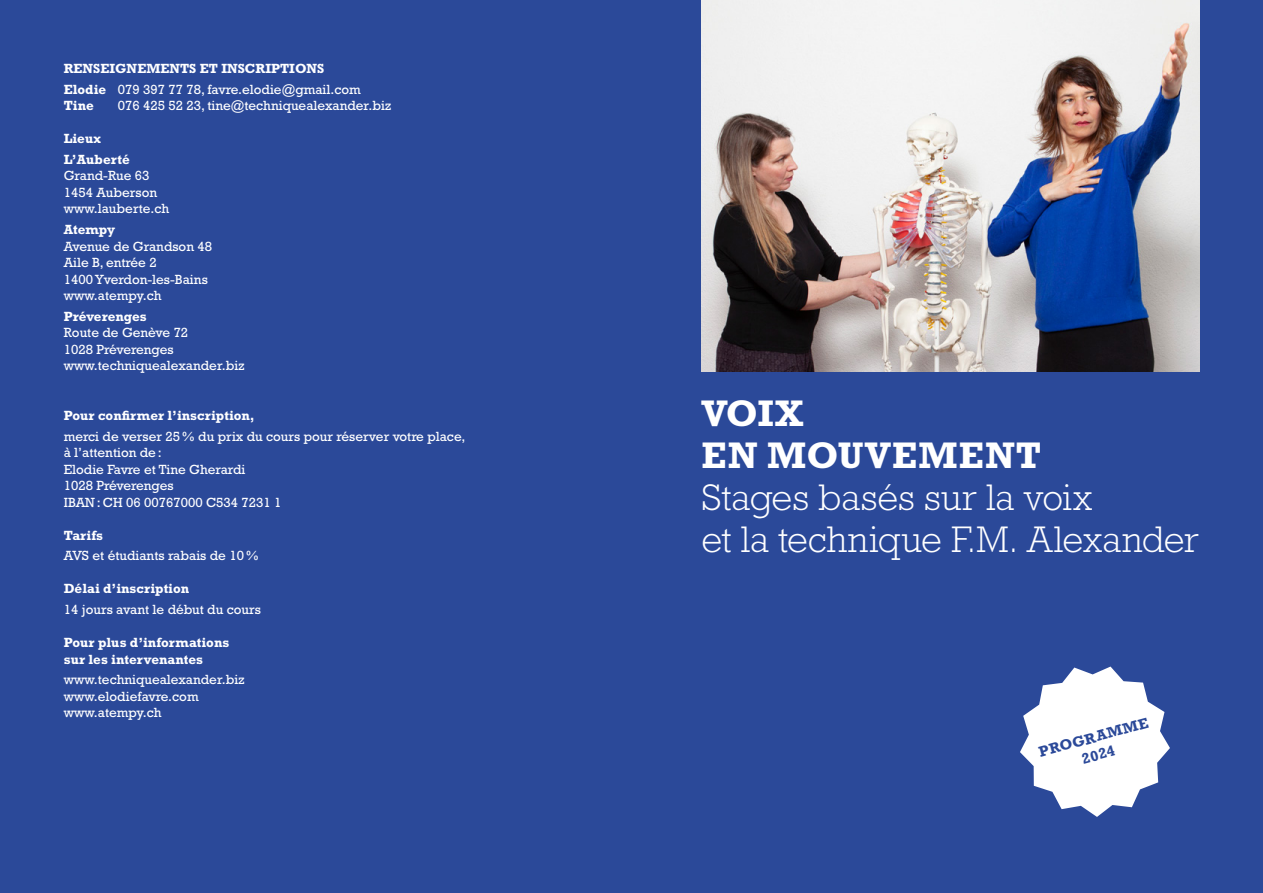
<style>
.page{position:relative;width:1263px;height:893px;background:#2b4999}
.page>*{position:absolute;margin:0;border:0;box-sizing:border-box;transform-origin:0 0}
.t1{font:300 37.5px/42px "Rockwell Std";letter-spacing:-.005em;color:#fff}
.t2{font:700 37.5px/42px "Rockwell Std";letter-spacing:.03em;color:#fff}
.t3{font:700 15px/18px "Rockwell Std";color:#2b4999;text-align:center}
.t4{font:13.5px/16.5px "Rockwell Std";color:#fff}
.t5{font:700 13.5px/20.7px "Rockwell Std";color:#fff}
.s1{font-weight:400}
</style>
<div class="page">
<img style="left:702px;top:0;width:497px;height:372px">
<svg style="left:1020px;top:666px;width:150px;height:151px"></svg>
<p class="t5" style="left:64px;top:58px;width:299px">RENSEIGNEMENTS ET INSCRIPTIONS<br>Elodie <span class="s1">079 397 77 78, favre.elodie@gmail.com</span></p>
<p class="t5" style="left:64px;top:95px;width:32px">Tine</p>
<p class="t4" style="left:118px;top:97px;width:275px">076 425 52 23, tine@techniquealexander.biz</p>
<p class="t5" style="left:64px;top:128px;width:68px">Lieux<br>L’Auberté</p>
<p class="t4" style="left:64px;top:167px;width:107px">Grand-Rue 63<br>1454 Auberson www.lauberte.ch</p>
<p class="t5" style="left:64px;top:219px;width:53px">Atempy</p>
<p class="t4" style="left:64px;top:238px;width:150px">Avenue de Grandson 48<br>Aile B, entrée 2<br>1400 Yverdon-les-Bains www.atempy.ch</p>
<p class="t5" style="left:64px;top:306px;width:84px">Préverenges</p>
<p class="t4" style="left:64px;top:324px;width:182px">Route de Genève 72<br>1028 Préverenges www.techniquealexander.biz</p>
<p class="t5" style="left:64px;top:405px;width:192px">Pour confirmer l’inscription,</p>
<p class="t4" style="left:64px;top:428px;width:403px">merci de verser 25% du prix du cours pour réserver votre place, à l’attention de:<br>Elodie Favre et Tine Gherardi<br>1028 Préverenges<br>IBAN: CH 06 00767000 C534 7231 1</p>
<p class="t5" style="left:64px;top:525px;width:41px">Tarifs</p>
<p class="t4" style="left:64px;top:547px;width:197px">AVS et étudiants rabais de 10%</p>
<p class="t5" style="left:64px;top:578px;width:127px">Délai d’inscription</p>
<p class="t4" style="left:64px;top:601px;width:199px">14 jours avant le début du cours</p>
<p class="t5" style="left:64px;top:634px;width:167px;line-height:16.5px">Pour plus d’informations sur les intervenantes</p>
<p class="t4" style="left:64px;top:671px;width:182px">www.techniquealexander.biz www.elodiefavre.com www.atempy.ch</p>
<h1 class="t2" style="left:702px;top:392px;width:341px">VOIX<br>EN MOUVEMENT</h1>
<h1 class="t1" style="left:702px;top:476px;width:499px">Stages basés sur la voix<br>et la technique F.M. Alexander</h1>
<p class="t3" style="left:1037px;top:744px;width:114px;rotate:-16deg">PROGRAMME<br>2024</p>
</div>
